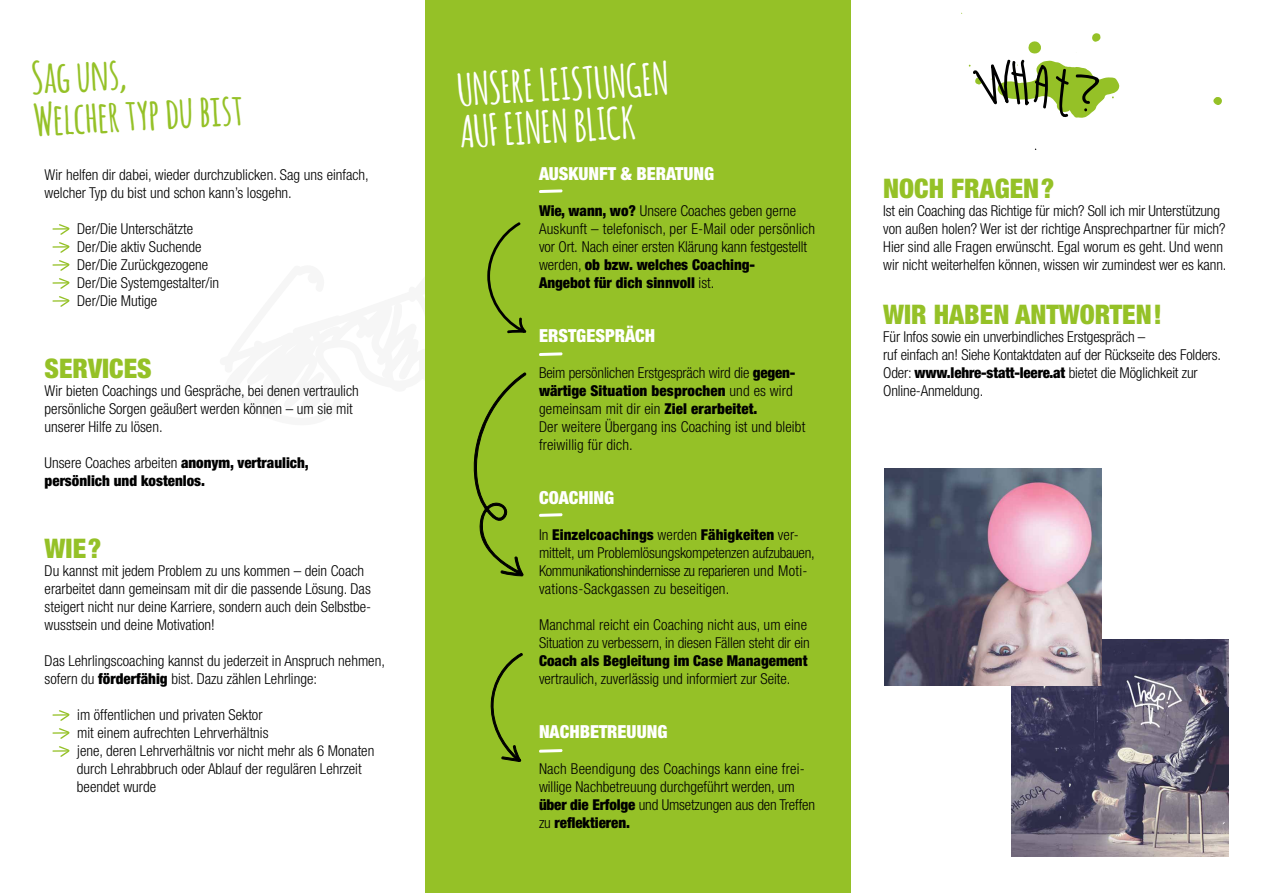
<style>
.page{position:relative;width:1263px;height:893px;background:#fff}
.page>*{position:absolute;margin:0;border:0;box-sizing:border-box;transform-origin:0 0}
.t1{font:700 43.5px/42px "Amatic";color:#fff}
.t2{font:700 43.5px/42px "Amatic";color:#95c127}
.t3{font:900 condensed 27px "Helvetica Neue LT Pro";color:#95c127}
.t4{font:900 condensed 18px "Helvetica Neue LT Pro";color:#fff}
.t5{font:300 condensed 15px/18px "Helvetica Neue LT Pro";color:#000}
.t6{font:900 condensed 15px/18px "Helvetica Neue LT Pro";color:#000}
.s1{font-weight:300}
.s2{font-weight:900}
</style>
<div class="page">
<div style="left:425px;top:0;width:425px;height:893px;background:#95c127"></div>
<svg style="left:1213px;top:97px;width:9px;height:8px"></svg>
<svg style="left:968px;top:33px;width:151px;height:85px"></svg>
<svg style="left:52px;top:224px;width:18px;height:11px"></svg>
<svg style="left:52px;top:242px;width:18px;height:11px"></svg>
<svg style="left:52px;top:260px;width:18px;height:11px"></svg>
<svg style="left:52px;top:278px;width:18px;height:11px"></svg>
<svg style="left:52px;top:296px;width:18px;height:11px"></svg>
<svg style="left:52px;top:710px;width:18px;height:11px"></svg>
<svg style="left:52px;top:728px;width:18px;height:11px"></svg>
<svg style="left:52px;top:746px;width:18px;height:11px"></svg>
<svg style="left:490px;top:653px;width:33px;height:109px"></svg>
<svg style="left:539px;top:189px;width:24px;height:4px"></svg>
<svg style="left:539px;top:352px;width:24px;height:4px"></svg>
<svg style="left:539px;top:513px;width:24px;height:4px"></svg>
<svg style="left:539px;top:749px;width:24px;height:4px"></svg>
<svg style="left:473px;top:222px;width:54px;height:355px"></svg>
<img style="left:1011px;top:639px;width:218px;height:218px">
<img style="left:884px;top:468px;width:218px;height:217px">
<h1 class="t2" style="left:30px;top:55px;width:210px;rotate:-3deg">Sag uns,<br>Welcher typ du bist</h1>
<p class="t5" style="left:45px;top:166px;width:326px">Wir helfen dir dabei, wieder durchzublicken. Sag uns einfach, welcher Typ du bist und schon kann’s losgehn.</p>
<p class="t5" style="left:77px;top:220px;width:143px">Der/Die Unterschätzte<br>Der/Die aktiv Suchende<br>Der/Die Zurückgezogene<br>Der/Die Systemgestalter/in<br>Der/Die Mutige</p>
<h2 class="t3" style="left:45px;top:352px;width:109px">SERVICES</h2>
<p class="t5" style="left:45px;top:382px;width:316px">Wir bieten Coachings und Gespräche, bei denen vertraulich persönliche Sorgen geäußert werden können – um sie mit unserer Hilfe zu lösen.</p>
<p class="t6" style="left:45px;top:453px;width:266px"><span class="s1">Unsere Coaches arbeiten</span> anonym, vertraulich, persönlich und kostenlos.</p>
<h2 class="t3" style="left:45px;top:532px;width:58px">WIE?</h2>
<p class="t5" style="left:45px;top:562px;width:328px">Du kannst mit jedem Problem zu uns kommen – dein Coach erarbeitet dann gemeinsam mit dir die passende Lösung. Das steigert nicht nur deine Karriere, sondern auch dein Selbstbe&shy;wusstsein und deine Motivation!</p>
<p class="t5" style="left:45px;top:652px;width:342px">Das Lehrlingscoaching kannst du jederzeit in Anspruch nehmen, sofern du <span class="s2">förderfähig</span> bist. Dazu zählen Lehrlinge:</p>
<p class="t5" style="left:77px;top:706px;width:299px">im öffentlichen und privaten Sektor<br>mit einem aufrechten Lehrverhältnis<br>jene, deren Lehrverhältnis vor nicht mehr als 6 Monaten durch Lehrabbruch oder Ablauf der regulären Lehrzeit beendet wurde</p>
<h1 class="t1" style="left:456px;top:67px;width:212px;rotate:-3deg">UNSERE LEISTUNGEN<br>AUF EINEN BLICK</h1>
<p class="t4" style="left:539px;top:163px;width:177px">AUSKUNFT &amp; BERATUNG</p>
<p class="t5" style="left:539px;top:202px;width:278px"><span class="s2">Wie, wann, wo?</span> Unsere Coaches geben gerne Auskunft – telefonisch, per E-Mail oder persönlich vor Ort. Nach einer ersten Klärung kann festgestellt werden, <span class="s2">ob bzw. welches Coaching-<br>Angebot für dich sinnvoll</span> ist.</p>
<p class="t4" style="left:539px;top:325px;width:117px">ERSTGESPRÄCH</p>
<p class="t5" style="left:539px;top:364px;width:268px">Beim persönlichen Erstgespräch wird die <span class="s2">gegen&shy;wärtige Situation besprochen</span> und es wird gemeinsam mit dir ein <span class="s2">Ziel erarbeitet.<br></span>Der weitere Übergang ins Coaching ist und bleibt freiwillig für dich.</p>
<p class="t4" style="left:539px;top:487px;width:77px">COACHING</p>
<p class="t5" style="left:539px;top:526px;width:277px">In <span class="s2">Einzelcoachings</span> werden <span class="s2">Fähigkeiten</span> ver&shy;mittelt, um Problemlösungskompetenzen aufzubauen, Kommunikationshindernisse zu reparieren und Moti&shy;vations-Sackgassen zu beseitigen.</p>
<p class="t5" style="left:539px;top:616px;width:272px">Manchmal reicht ein Coaching nicht aus, um eine<br>Situation zu verbessern, in diesen Fällen steht dir ein</p>
<p class="t6" style="left:539px;top:651px;width:270px">Coach als Begleitung im Case Management</p>
<p class="t5" style="left:539px;top:670px;width:253px">vertraulich, zuverlässig und informiert zur Seite.</p>
<p class="t4" style="left:539px;top:721px;width:130px">NACHBETREUUNG</p>
<p class="t5" style="left:539px;top:760px;width:278px">Nach Beendigung des Coachings kann eine frei&shy;willige Nachbetreuung durchgeführt werden, um <span class="s2">über die Erfolge</span> und Umsetzungen aus den Treffen zu <span class="s2">reflektieren.</span></p>
<h2 class="t3" style="left:883px;top:172px;width:173px">NOCH FRAGEN?</h2>
<p class="t5" style="left:883px;top:202px;width:345px">Ist ein Coaching das Richtige für mich? Soll ich mir Unterstützung von außen holen? Wer ist der richtige Ansprechpartner für mich?<br>Hier sind alle Fragen erwünscht. Egal worum es geht. Und wenn wir nicht weiterhelfen können, wissen wir zumindest wer es kann.</p>
<h2 class="t3" style="left:883px;top:298px;width:280px">WIR HABEN ANTWORTEN!</h2>
<p class="t5" style="left:883px;top:328px;width:339px">Für Infos sowie ein unverbindliches Erstgespräch –<br>ruf einfach an! Siehe Kontaktdaten auf der Rückseite des Folders.<br>Oder: <span class="s2">www.lehre-statt-leere.at</span> bietet die Möglichkeit zur Online-Anmeldung.</p>
</div>
